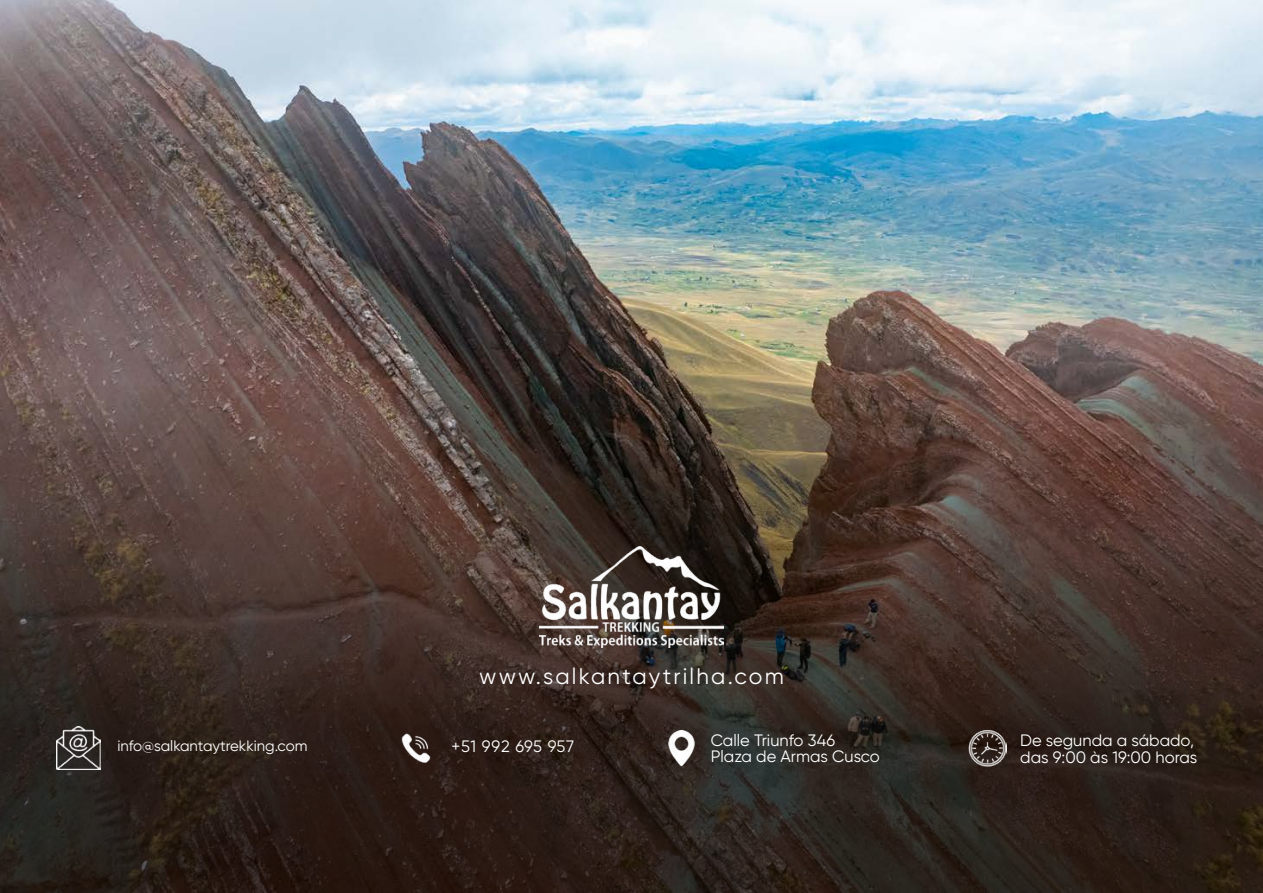
<style>
.page{position:relative;width:1263px;height:893px;background:#fff}
.page>*{position:absolute;margin:0;border:0;box-sizing:border-box;transform-origin:0 0}
.t1{font:22.5px "Gilroy";letter-spacing:.1em;color:#fff}
.t2{font:16.5px/16.5px "Gilroy";color:#fff}
.t3{font:16.5px "Gilroy";letter-spacing:.03em;color:#fff}
.t4{font:15px "Gilroy";color:#fff}
</style>
<div class="page">
<img style="left:0;top:0;width:1263px;height:893px">
<img style="left:539px;top:547px;width:185px;height:100px">
<img style="left:664px;top:731px;width:35px;height:34px">
<img style="left:968px;top:729px;width:38px;height:38px">
<img style="left:57px;top:726px;width:43px;height:44px">
<img style="left:392px;top:726px;width:48px;height:44px">
<h1 class="t1" style="left:479px;top:662px;width:306px">www.salkantaytrilha.com</h1>
<p class="t4" style="left:117px;top:737px;width:192px">info@salkantaytrekking.com</p>
<p class="t3" style="left:451px;top:737px;width:124px">+51 992 695 957</p>
<p class="t2" style="left:711px;top:732px;width:171px">Calle Triunfo 346<br>Plaza de Armas Cusco</p>
<p class="t2" style="left:1020px;top:732px;width:179px">De segunda a sábado, das 9:00 às 19:00 horas</p>
</div>
